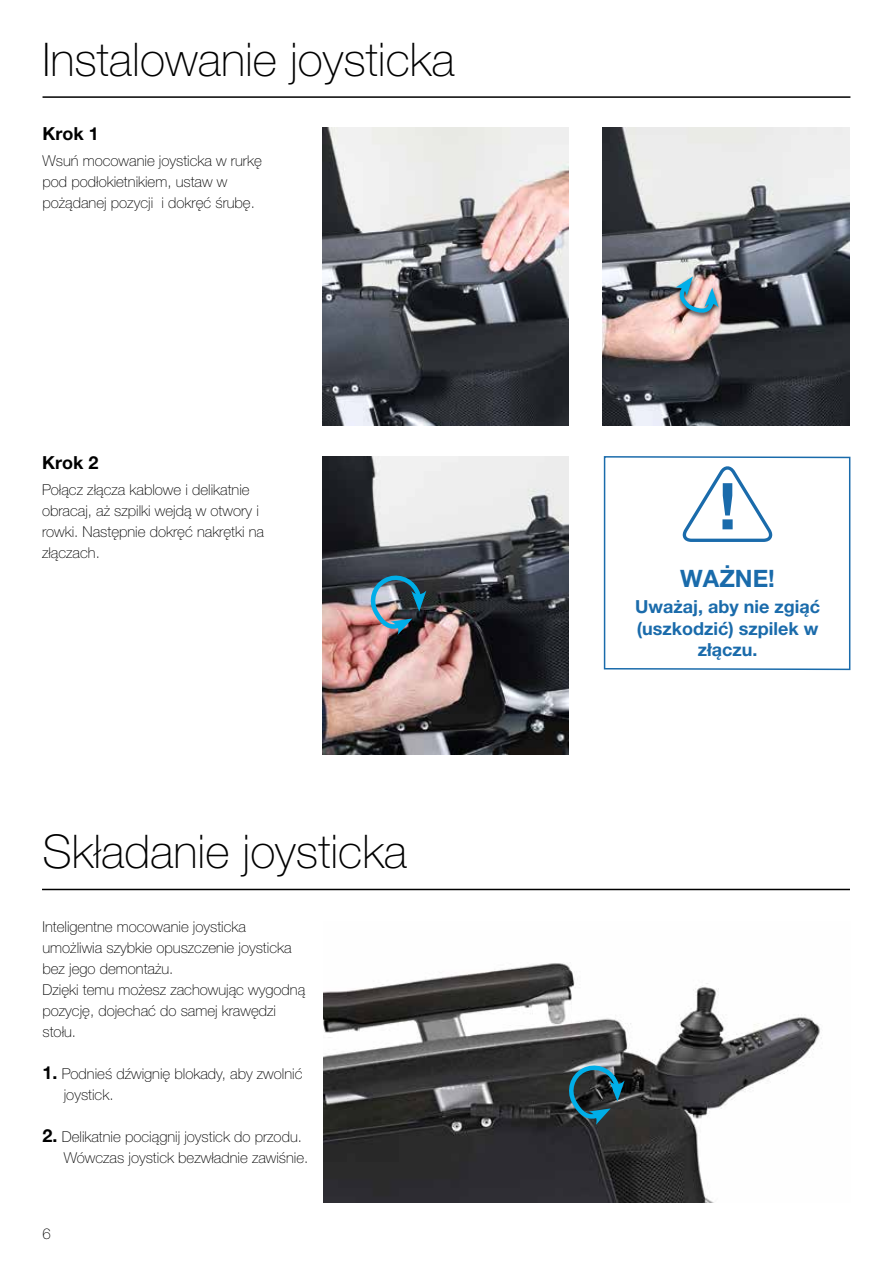
<style>
.page{position:relative;width:893px;height:1263px;background:#fff}
.page>*{position:absolute;margin:0;border:0;box-sizing:border-box;transform-origin:0 0}
.t1{font:100 46.5px "Helvetica Neue LT Pro";color:#000}
.t2{font:700 24px "Helvetica Neue LT Pro";color:#1a6bab}
.t3{font:700 18px/21.6px "Helvetica Neue LT Pro";color:#1a6bab;text-align:center}
.t4{font:700 18px "Helvetica Neue LT Pro";color:#000}
.t5{font:100 15px/21px "Helvetica Neue LT Pro";color:#000}
.s1{font-weight:700;font-size:18px}
</style>
<div class="page">
<hr style="left:43px;top:96px;width:807px;height:2px;background:#000">
<img style="left:322px;top:128px;width:247px;height:297px">
<img style="left:603px;top:128px;width:246px;height:297px">
<img style="left:322px;top:456px;width:247px;height:298px">
<div style="left:672px;top:276px;width:51px;height:44px;background:#000;opacity:.75"></div>
<svg style="left:675px;top:276px;width:44px;height:41px;background:#a1afb7"></svg>
<hr style="left:42px;top:889px;width:808px;height:1px;background:#000">
<img style="left:323px;top:963px;width:499px;height:239px">
<img style="left:368px;top:573px;width:58px;height:62px">
<svg style="left:566px;top:1063px;width:59px;height:62px;background:#2f505c"></svg>
<svg style="left:603px;top:456px;width:248px;height:215px"></svg>
<svg style="left:678px;top:467px;width:95px;height:77px"></svg>
<h1 class="t1" style="left:43px;top:33px;width:414px">Instalowanie joysticka</h1>
<p class="t4" style="left:43px;top:123px;width:58px">Krok 1</p>
<p class="t5" style="left:43px;top:150px;width:221px">Wsuń mocowanie joysticka w rurkę pod podłokietnikiem, ustaw w pożądanej pozycji i dokręć śrubę.</p>
<p class="t4" style="left:42px;top:452px;width:58px">Krok 2</p>
<p class="t5" style="left:42px;top:479px;width:223px">Połącz złącza kablowe i delikatnie obracaj, aż szpilki wejdą w otwory i rowki. Następnie dokręć nakrętki na złączach.</p>
<h1 class="t1" style="left:43px;top:825px;width:366px">Składanie joysticka</h1>
<p class="t5" style="left:43px;top:916px;width:264px">Inteligentne mocowanie joysticka umożliwia szybkie opuszczenie joysticka bez jego demontażu.<br>Dzięki temu możesz zachowując wygodną pozycję, dojechać do samej krawędzi stołu.</p>
<p class="t5" style="left:64px;top:1063px;width:240px;text-indent:-21px"><span class="s1">1.</span> Podnieś dźwignię blokady, aby zwolnić joystick.</p>
<p class="t5" style="left:64px;top:1126px;width:246px;text-indent:-21px"><span class="s1">2.</span> Delikatnie pociągnij joystick do przodu.<br>Wówczas joystick bezwładnie zawiśnie.</p>
<p class="t5" style="left:43px;top:1223px;width:10px">6</p>
<h2 class="t2" style="left:680px;top:564px;width:96px">WAŻNE!</h2>
<p class="t3" style="left:635px;top:596px;width:186px">Uważaj, aby nie zgiąć (uszkodzić) szpilek w złączu.</p>
</div>
